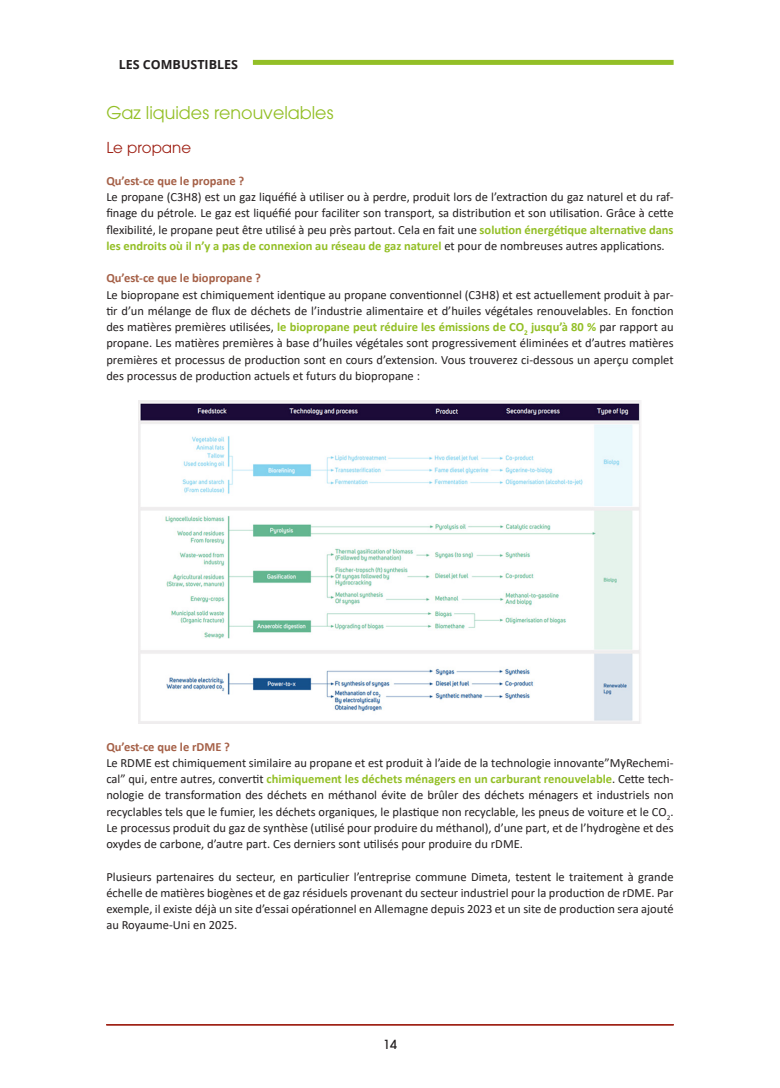
<style>
.page{position:relative;width:780px;height:1088px;background:#fff}
.page>*{position:absolute;margin:0;border:0;box-sizing:border-box;transform-origin:0 0}
.Kop_2{font:17.5px "ITC Avant Garde Pro";color:#93bf26}
.Kop_2-2{font:15px "ITC Avant Garde Pro";color:#9f2216}
.Kop_2-3{font:12.5px/16.2px "Calibri";color:#231f20;text-align:justify}
.Kop_2-4{font:700 12.5px "Calibri";color:#a56047}
.Page_Section_Title_-_Black{font:700 12.5px "Open Sans";color:#231f20}
.Kop_1{font:500 12.5px "ITC Avant Garde Pro";color:#231f20}
.s1{font-weight:700;color:#93bf26}
</style>
<div class="page">
<img style="left:138px;top:401px;width:503px;height:322px">
<hr style="left:106px;top:1024px;width:567px;height:1px;background:#9f2216">
<div style="left:253px;top:60px;width:420px;height:5px;background:#93bf26"></div>
<p class="Page_Section_Title_-_Black" style="left:119px;top:55px;width:121px">LES COMBUSTIBLES</p>
<p class="Kop_2" style="left:106px;top:102px;width:228px">Gaz liquides renouvelables</p>
<p class="Kop_2-2" style="left:106px;top:138px;width:86px">Le propane</p>
<p class="Kop_2-4" style="left:106px;top:172px;width:139px">Qu’est-ce que le propane ?</p>
<p class="Kop_2-3" style="left:106px;top:188px;width:568px">Le propane (C3H8) est un gaz liquéfié à utiliser ou à perdre, produit lors de l’extraction du gaz naturel et du raf&shy;finage du pétrole. Le gaz est liquéfié pour faciliter son transport, sa distribution et son utilisation. Grâce à cette flexibilité, le propane peut être utilisé à peu près partout. Cela en fait une <span class="s1">solution énergétique alternative dans les endroits où il n’y a pas de connexion au réseau de gaz naturel</span> et pour de nombreuses autres applications.</p>
<p class="Kop_2-4" style="left:106px;top:269px;width:156px">Qu’est-ce que le biopropane ?</p>
<p class="Kop_2-3" style="left:106px;top:286px;width:568px">Le biopropane est chimiquement identique au propane conventionnel (C3H8) et est actuellement produit à par&shy;tir d’un mélange de flux de déchets de l’industrie alimentaire et d’huiles végétales renouvelables. En fonction des matières premières utilisées, <span class="s1">le biopropane peut réduire les émissions de CO</span><sub>2</sub> <span class="s1">jusqu’à 80 %</span> par rapport au propane. Les matières premières à base d’huiles végétales sont progressivement éliminées et d’autres matières premières et processus de production sont en cours d’extension. Vous trouverez ci-dessous un aperçu complet des processus de production actuels et futurs du biopropane :</p>
<p class="Kop_2-4" style="left:106px;top:738px;width:125px">Qu’est-ce que le rDME ?</p>
<p class="Kop_2-3" style="left:106px;top:754px;width:568px">Le RDME est chimiquement similaire au propane et est produit à l’aide de la technologie innovante”MyRechemi&shy;cal” qui, entre autres, convertit <span class="s1">chimiquement les déchets ménagers en un carburant renouvelable</span>. Cette tech&shy;nologie de transformation des déchets en méthanol évite de brûler des déchets ménagers et industriels non recyclables tels que le fumier, les déchets organiques, le plastique non recyclable, les pneus de voiture et le CO<sub>2</sub>.<br>Le processus produit du gaz de synthèse (utilisé pour produire du méthanol), d’une part, et de l’hydrogène et des oxydes de carbone, d’autre part. Ces derniers sont utilisés pour produire du rDME.</p>
<p class="Kop_2-3" style="left:106px;top:868px;width:568px">Plusieurs partenaires du secteur, en particulier l’entreprise commune Dimeta, testent le traitement à grande échelle de matières biogènes et de gaz résiduels provenant du secteur industriel pour la production de rDME. Par exemple, il existe déjà un site d’essai opérationnel en Allemagne depuis 2023 et un site de production sera ajouté au Royaume-Uni en 2025.</p>
<p class="Kop_1" style="left:383px;top:1037px;width:15px">14</p>
</div>
